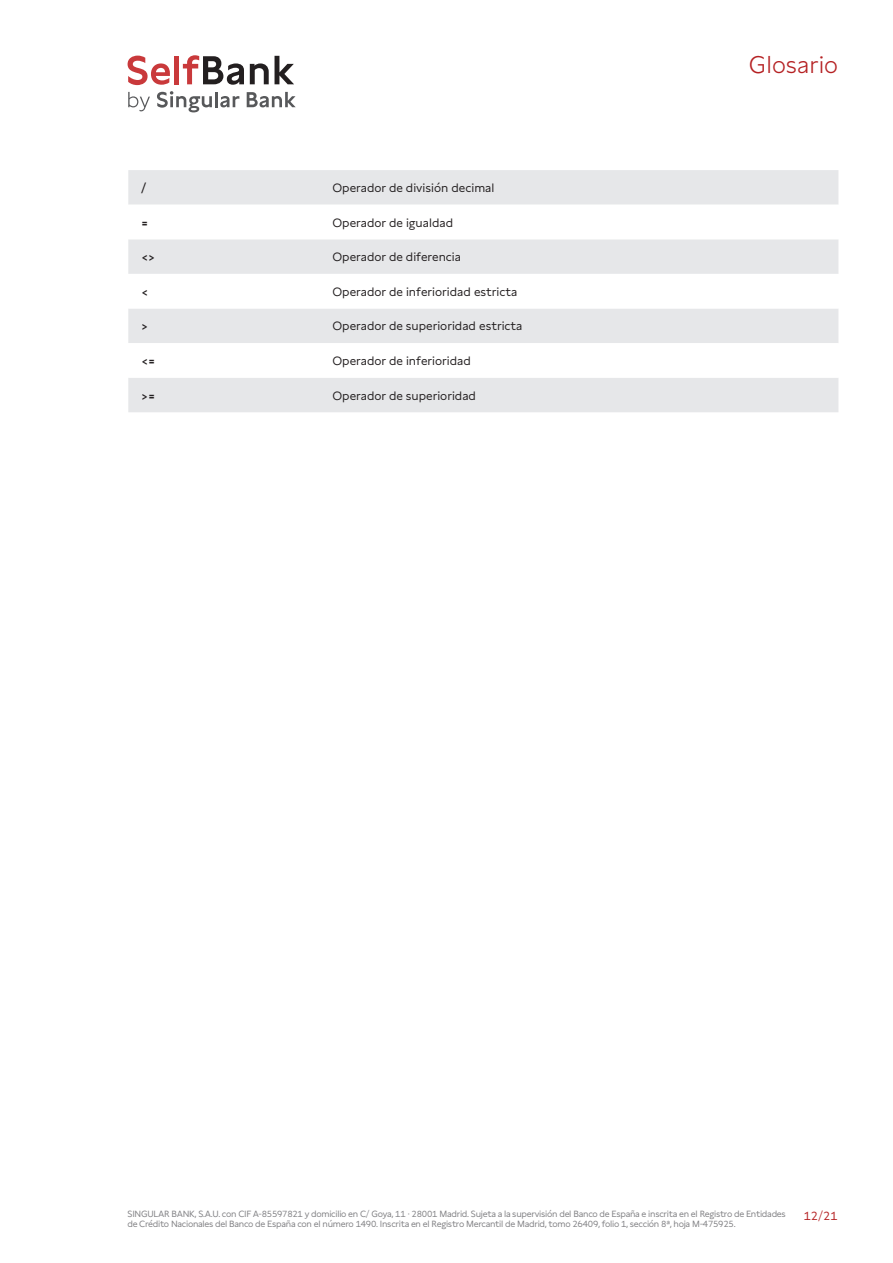
<style>
.page{position:relative;width:893px;height:1263px;background:#fff}
.page>*{position:absolute;margin:0;border:0;box-sizing:border-box;transform-origin:0 0}
.t1{font:300 24px "Lynstone";color:#b52123}
.t2{font:12px "Lynstone";color:#231f20}
.t3{font:600 12px "Lynstone";color:#231f20}
.t4{font:12px "Lynstone";color:#b52123}
.t5{font:9px/10.8px "Lynstone";letter-spacing:-.03em;color:#808083}
</style>
<div class="page">
<svg style="left:128px;top:92px;width:22px;height:19px"></svg>
<svg style="left:157px;top:91px;width:55px;height:21px"></svg>
<hr style="left:215px;top:92px;width:3px;height:15px;background:#57585a">
<svg style="left:220px;top:96px;width:19px;height:11px"></svg>
<svg style="left:247px;top:92px;width:49px;height:15px"></svg>
<svg style="left:128px;top:56px;width:42px;height:29px"></svg>
<hr style="left:175px;top:56px;width:4px;height:28px;background:#c9393b">
<svg style="left:183px;top:55px;width:61px;height:30px"></svg>
<svg style="left:250px;top:63px;width:19px;height:21px"></svg>
<svg style="left:275px;top:56px;width:19px;height:28px"></svg>
<div style="left:128px;top:170px;width:710px;height:242px;background:#e6e7e9"></div>
<svg style="left:128px;top:205px;width:710px;height:173px"></svg>
<p class="t3" style="left:141px;top:178px;width:7px">/</p>
<p class="t2" style="left:332px;top:178px;width:164px">Operador de división decimal</p>
<p class="t3" style="left:141px;top:213px;width:9px">=</p>
<p class="t2" style="left:332px;top:213px;width:122px">Operador de igualdad</p>
<p class="t3" style="left:141px;top:248px;width:16px">&lt;&gt;</p>
<p class="t2" style="left:332px;top:248px;width:130px">Operador de diferencia</p>
<p class="t3" style="left:141px;top:282px;width:9px">&lt;</p>
<p class="t2" style="left:332px;top:282px;width:186px">Operador de inferioridad estricta</p>
<p class="t3" style="left:141px;top:317px;width:9px">&gt;</p>
<p class="t2" style="left:332px;top:317px;width:192px">Operador de superioridad estricta</p>
<p class="t3" style="left:141px;top:351px;width:16px">&lt;=</p>
<p class="t2" style="left:332px;top:351px;width:140px">Operador de inferioridad</p>
<p class="t3" style="left:141px;top:386px;width:16px">&gt;=</p>
<p class="t2" style="left:332px;top:386px;width:145px">Operador de superioridad</p>
<h1 class="t1" style="left:749px;top:47px;width:91px">Glosario</h1>
<p class="t5" style="left:128px;top:1207px;width:660px">SINGULAR BANK, S.A.U. con CIF A-85597821 y domicilio en C/ Goya, 11 · 28001 Madrid. Sujeta a la supervisión del Banco de España e inscrita en el Registro de Entidades de Crédito Nacionales del Banco de España con el número 1490. Inscrita en el Registro Mercantil de Madrid, tomo 26409, folio 1, sección 8ª, hoja M-475925.</p>
<h2 class="t4" style="left:804px;top:1207px;width:36px">12/21</h2>
</div>
